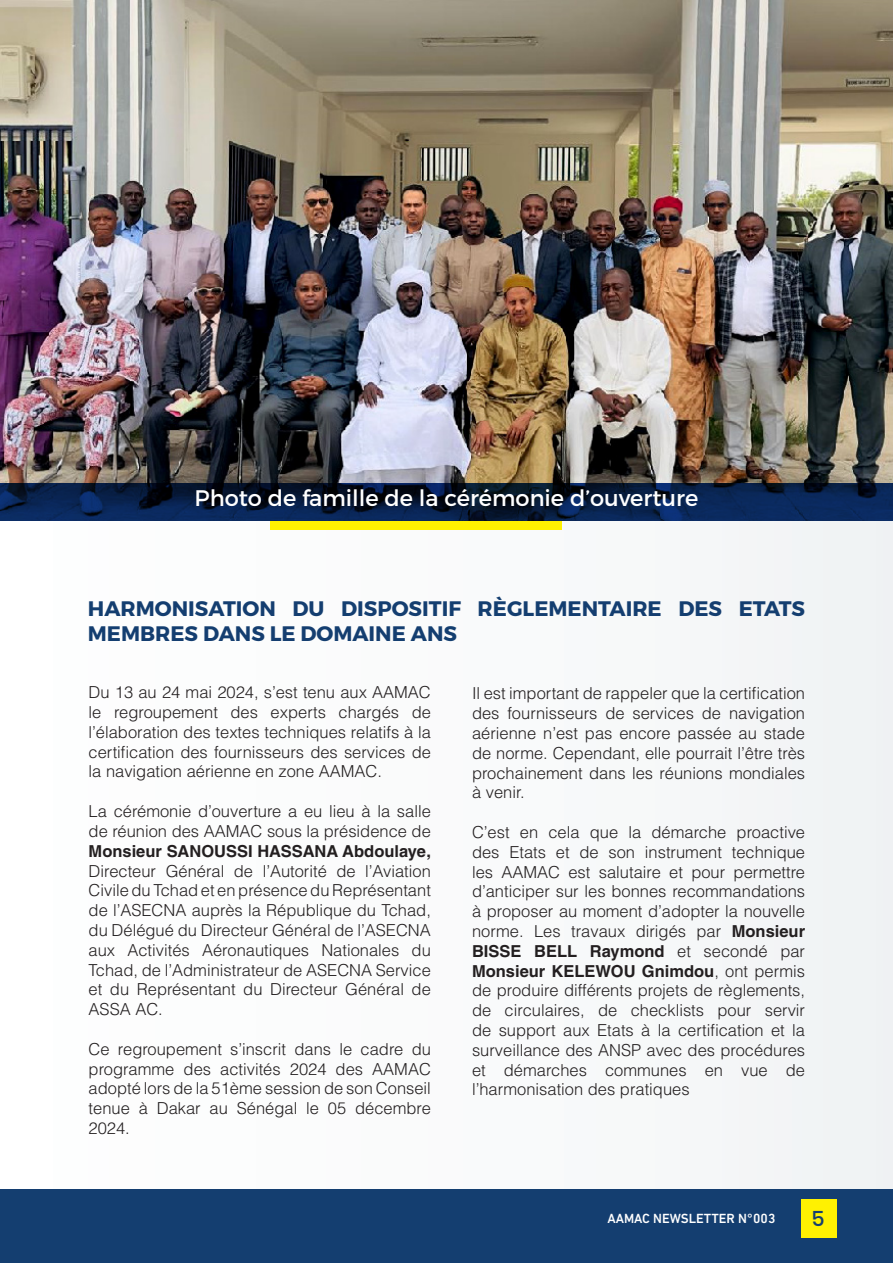
<style>
.page{position:relative;width:893px;height:1263px;background:#fff}
.page>*{position:absolute;margin:0;border:0;box-sizing:border-box;transform-origin:0 0}
.t1{font:22.5px "Montserrat";color:#fff}
.t2{font:700 21px/25.2px "Montserrat";color:#143e70}
.t3{font:500 21px "Poppins";color:#143e70}
.t4{font:300 16.5px/19.8px "Helvetica LT Std";color:#231f20;text-align:justify}
.t5{font:500 13.5px "DIN Next LT Pro";color:#fff}
.s1{font-weight:700}
</style>
<div class="page">
<div style="left:0;top:1189px;width:893px;height:74px;background:#143e70"></div>
<div style="left:801px;top:1199px;width:36px;height:38px;background:#fff101"></div>
<div style="left:0;top:0;width:893px;height:1188px;background:#fafafb"></div>
<img style="left:0;top:0;width:893px;height:484px">
<svg style="left:0;top:484px;width:893px;height:37px;background:#071d43"></svg>
<div style="left:270px;top:521px;width:291px;height:8px;background:#fff101"></div>
<hr style="left:0;top:1152px;width:1px;height:38px;background:#002b80">
<p class="t1" style="left:195px;top:484px;width:505px">Photo de famille de la cérémonie d’ouverture</p>
<p class="t2" style="left:88px;top:596px;width:719px">HARMONISATION DU DISPOSITIF RÈGLEMENTAIRE DES ETATS<br>MEMBRES DANS LE DOMAINE ANS</p>
<p class="t4" style="left:89px;top:682px;width:344px">Du 13 au 24 mai 2024, s’est tenu aux AAMAC le regroupement des experts chargés de l’élaboration des textes techniques relatifs à la certification des fournisseurs des services de la navigation aérienne en zone AAMAC.</p>
<p class="t4" style="left:89px;top:801px;width:344px">La cérémonie d’ouverture a eu lieu à la salle de réunion des AAMAC sous la présidence de <span class="s1">Monsieur SANOUSSI HASSANA Abdoulaye, </span>Directeur Général de l’Autorité de l’Aviation Civile du Tchad et en présence du Représentant de l’ASECNA auprès la République du Tchad, du Délégué du Directeur Général de l’ASECNA aux Activités Aéronautiques Nationales du Tchad, de l’Administrateur de ASECNA Service et du Représentant du Directeur Général de ASSA AC.</p>
<p class="t4" style="left:89px;top:1039px;width:344px">Ce regroupement s’inscrit dans le cadre du programme des activités 2024 des AAMAC adopté lors de la 51ème session de son Conseil tenue à Dakar au Sénégal le 05 décembre 2024.</p>
<p class="t4" style="left:472px;top:683px;width:335px">Il est important de rappeler que la certification des fournisseurs de services de navigation aérienne n’est pas encore passée au stade de norme. Cependant, elle pourrait l’être très prochainement dans les réunions mondiales à venir.</p>
<p class="t4" style="left:472px;top:822px;width:335px">C’est en cela que la démarche proactive des Etats et de son instrument technique les AAMAC est salutaire et pour permettre d’anticiper sur les bonnes recommandations à proposer au moment d’adopter la nouvelle norme. Les travaux dirigés par <span class="s1">Monsieur BISSE BELL Raymond</span> et secondé par <span class="s1">Monsieur KELEWOU Gnimdou</span>, ont permis de produire différents projets de règlements, de circulaires, de checklists pour servir de support aux Etats à la certification et la surveillance des ANSP avec des procédures et démarches communes en vue de l’harmonisation des pratiques</p>
<p class="t5" style="left:607px;top:1211px;width:170px">AAMAC NEWSLETTER N°003</p>
<p class="t3" style="left:811px;top:1206px;width:15px">5</p>
</div>
